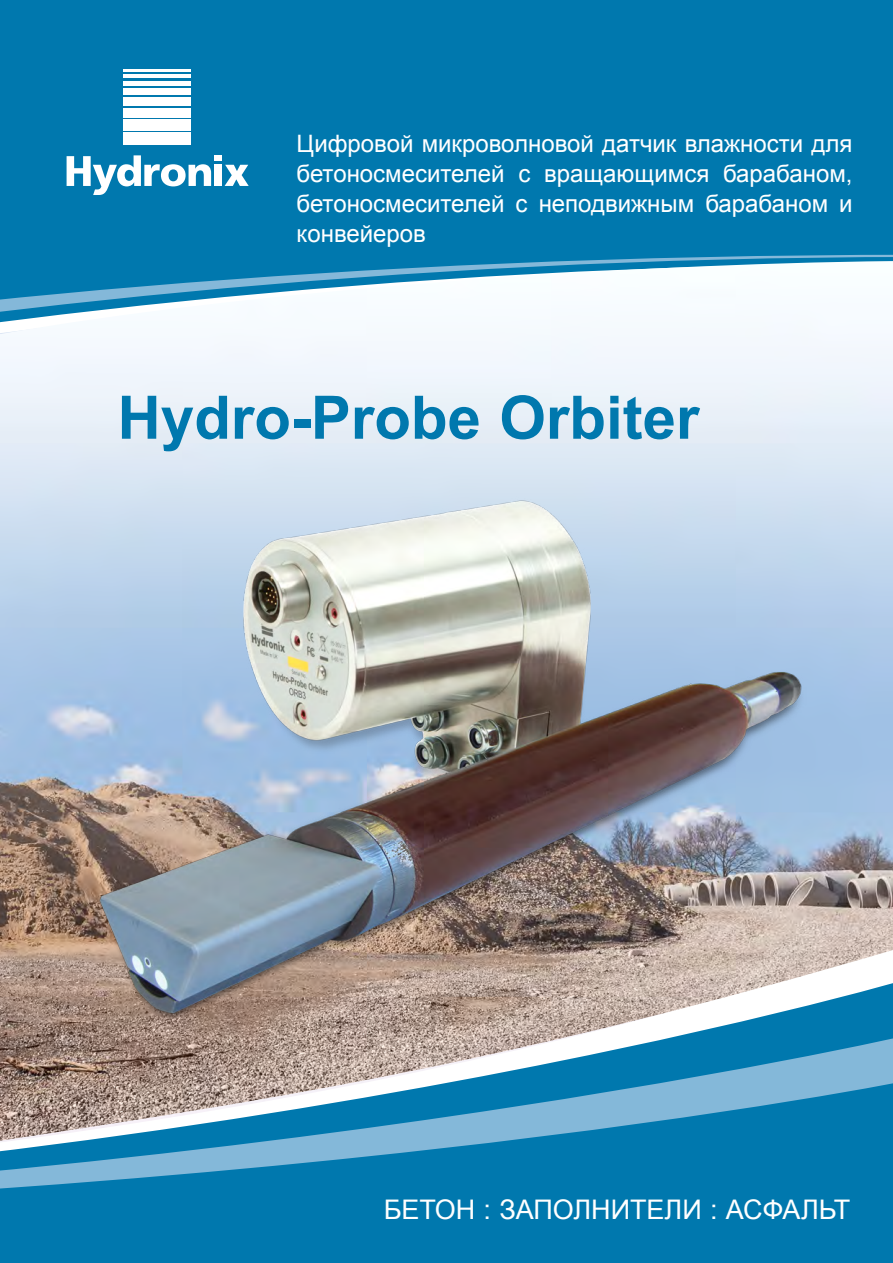
<style>
.page{position:relative;width:893px;height:1263px;background:#fff}
.page>*{position:absolute;margin:0;border:0;box-sizing:border-box;transform-origin:0 0}
.t1{font:700 60px "Arial";color:#0078ae}
.t2{font:27px "Arial";color:#fff}
.t3{font:24px/30px "Arial";color:#fff;text-align:justify}
</style>
<div class="page">
<div style="left:0;top:1196px;width:893px;height:67px;background:#0078ae"></div>
<div style="left:0;top:0;width:893px;height:261px;background:#0078ae"></div>
<svg style="left:67px;top:155px;width:182px;height:40px"></svg>
<hr style="left:123px;top:69px;width:68px;height:2px;background:#fff">
<hr style="left:123px;top:74px;width:68px;height:4px;background:#fff">
<div style="left:123px;top:81px;width:68px;height:5px;background:#fff"></div>
<div style="left:123px;top:88px;width:68px;height:7px;background:#fff"></div>
<div style="left:123px;top:97px;width:68px;height:9px;background:#fff"></div>
<div style="left:123px;top:108px;width:68px;height:9px;background:#fff"></div>
<div style="left:123px;top:119px;width:68px;height:12px;background:#fff"></div>
<div style="left:123px;top:132px;width:68px;height:13px;background:#fff"></div>
<img style="left:0;top:1141px;width:893px;height:55px">
<img style="left:0;top:261px;width:893px;height:880px">
<img style="left:55px;top:479px;width:790px;height:558px">
<p class="t3" style="left:297px;top:129px;width:558px">Цифровой микроволновой датчик влажности для бетоносмесителей с вращающимся барабаном, бетоносмесителей с неподвижным барабаном и конвейеров</p>
<h1 class="t1" style="left:118px;top:378px;width:583px">Hydro-Probe Orbiter</h1>
<p class="t2" style="left:384px;top:1192px;width:468px">БЕТОН : ЗАПОЛНИТЕЛИ : АСФАЛЬТ</p>
</div>
